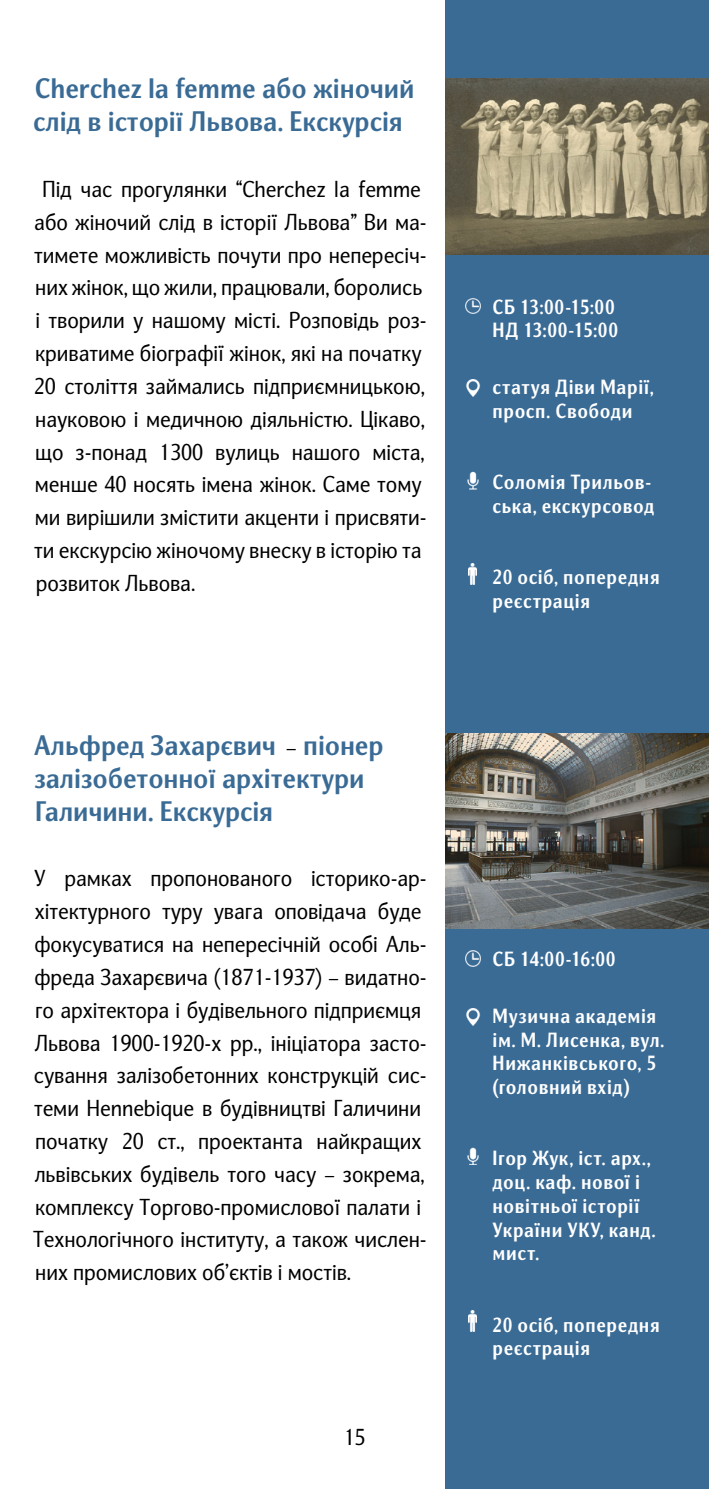
<style>
.page{position:relative;width:709px;height:1489px;background:#fff}
.page>*{position:absolute;margin:0;border:0;box-sizing:border-box;transform-origin:0 0}
.t1{font:700 27.5px/32.8px "Nat Grotesk";color:#3a6b95}
.t2{font:22.5px/32.8px "Nat Grotesk";color:#000}
.t3{font:700 20px/23.8px "Nat Grotesk Nar";letter-spacing:.035em;color:#fff}
.s1{font-weight:400;font-size:22.5px;color:#000}
</style>
<div class="page">
<div style="left:445px;top:0;width:264px;height:1488px;background:#3a6b95"></div>
<img style="left:445px;top:78px;width:264px;height:176px">
<img style="left:445px;top:733px;width:264px;height:195px">
<img style="left:467px;top:471px;width:12px;height:19px">
<img style="left:465px;top:298px;width:15px;height:16px">
<img style="left:466px;top:379px;width:14px;height:17px">
<img style="left:469px;top:563px;width:8px;height:21px">
<img style="left:467px;top:1147px;width:12px;height:17px">
<img style="left:465px;top:950px;width:15px;height:16px">
<img style="left:466px;top:1008px;width:14px;height:17px">
<img style="left:469px;top:1310px;width:8px;height:21px">
<p class="t1" style="left:33px;top:73px;width:382px">Cherchez la femme або жіночий слід в історії Львова. Екскурсія</p>
<p class="t2" style="left:34px;top:173px;width:394px;text-indent:9px">Під час прогулянки “Cherchez la femme або жіночий слід в історії Львова” Ви ма&shy;тимете можливість почути про непересіч&shy;них жінок, що жили, працювали, боролись і творили у нашому місті. Розповідь роз&shy;криватиме біографії жінок, які на початку 20 століття займались підприємницькою, науковою і медичною діяльністю. Цікаво, що з-понад 1300 вулиць нашого міста, менше 40 носять імена жінок. Саме тому ми вирішили змістити акценти і присвяти&shy;ти екскурсію жіночому внеску в історію та розвиток Львова.</p>
<p class="t1" style="left:34px;top:729px;width:351px">Альфред Захарєвич <span class="s1">–</span> піонер залізобетонної архітектури<br>Галичини. Екскурсія</p>
<p class="t2" style="left:33px;top:862px;width:395px">У рамках пропонованого історико-ар&shy;хітектурного туру увага оповідача буде фокусуватися на непересічній особі Аль&shy;фреда Захарєвича (1871-1937) – видатно&shy;го архітектора і будівельного підприємця Львова 1900-1920-х рр., ініціатора засто&shy;сування залізобетонних конструкцій сис&shy;теми Hennebique в будівництві Галичини початку 20 ст., проектанта найкращих львівських будівель того часу – зокрема, комплексу Торгово-промислової палати і Технологічного інституту, а також числен&shy;них промислових об’єктів і мостів.</p>
<p class="t2" style="left:344px;top:1420px;width:23px">15</p>
<p class="t3" style="left:492px;top:296px;width:127px">СБ 13:00-15:00<br>НД 13:00-15:00</p>
<p class="t3" style="left:492px;top:376px;width:163px">статуя Діви Марії, просп. Свободи</p>
<p class="t3" style="left:492px;top:471px;width:163px">Соломія Трильов&shy;ська, екскурсовод</p>
<p class="t3" style="left:492px;top:566px;width:169px">20 осіб, попередня реєстрація</p>
<p class="t3" style="left:492px;top:948px;width:125px">СБ 14:00-16:00</p>
<p class="t3" style="left:492px;top:1004px;width:173px">Музична академія ім. М. Лисенка, вул.<br>Нижанківського, 5 (головний вхід)</p>
<p class="t3" style="left:492px;top:1147px;width:165px">Ігор Жук, іст. арх., доц. каф. нової і новітньої історії<br>України УКУ, канд. мист.</p>
<p class="t3" style="left:492px;top:1313px;width:169px">20 осіб, попередня реєстрація</p>
</div>
